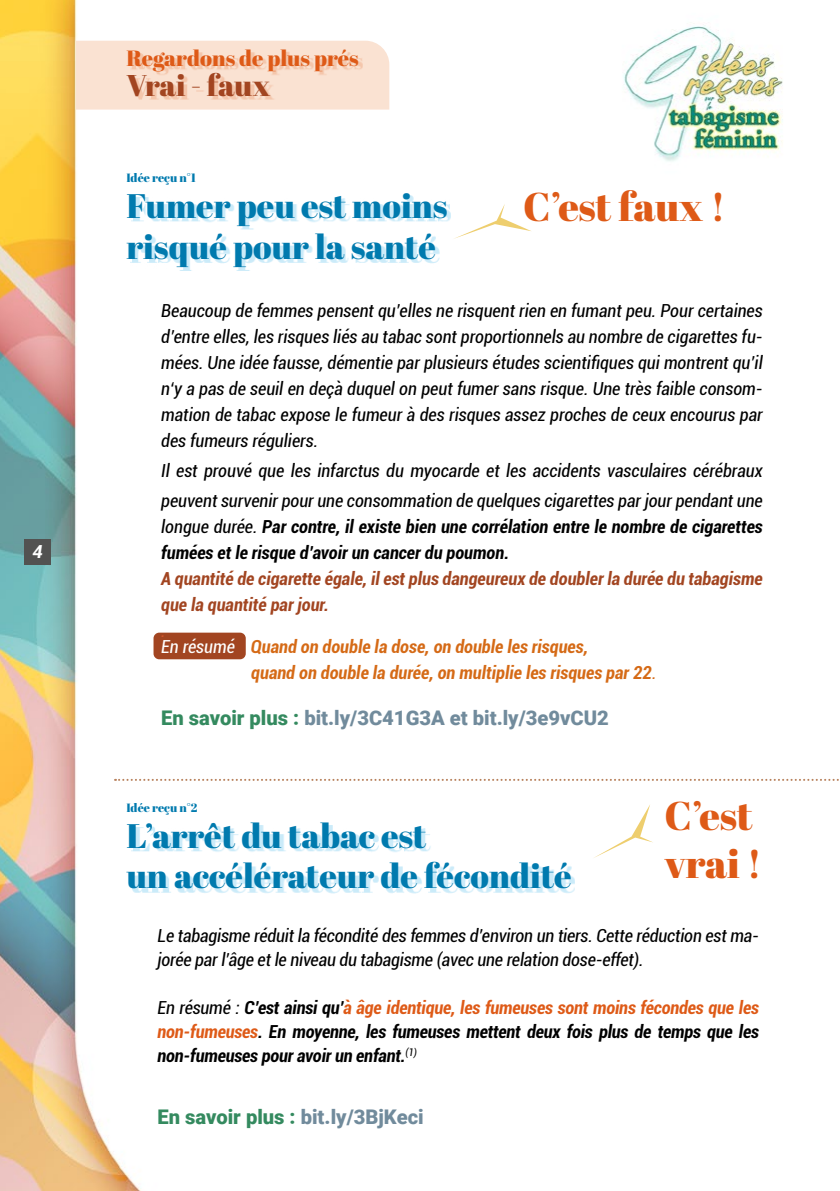
<style>
.page{position:relative;width:840px;height:1191px;background:#fff}
.page>*{position:absolute;margin:0;border:0;box-sizing:border-box;transform-origin:0 0}
.t1{font:40px/48px "Abril Fatface";letter-spacing:-.01em;color:#de5a17}
.t2{font:34px/40.8px "Abril Fatface";color:#007aae}
.t3{font:30px "Abril Fatface";letter-spacing:-.01em;color:#a24521}
.t4{font:22px "Abril Fatface";color:#de5a17}
.t5{font:900 20.2px "Roboto";color:#718b9c}
.t6{font:italic condensed 18px/26px "Roboto";color:#000}
.t7{font:italic 700 condensed 18px/24px "Roboto";color:#000}
.t8{font:italic 700 condensed 18px/16px "Roboto";color:#d56a16}
.t9{font:italic 700 condensed 18px/26px "Roboto";color:#a24521}
.t10{font:italic 700 18px "Roboto";color:#fff}
.t11{font:12px "Abril Fatface";color:#007aae}
.s1{font-weight:400}
.s2{font-weight:400;color:#d0562d}
.s3{font-weight:400;color:#fff}
.s4{color:#348a5f}
.s5{color:#de5a17}
</style>
<div class="page">
<img style="left:0;top:0;width:834px;height:1191px">
<div style="left:130px;top:196px;width:320px;height:75px;background:#009fe3;opacity:.21"></div>
<div style="left:153px;top:632px;width:92px;height:27px;background:#a24521;border-radius:6px"></div>
<svg style="left:452px;top:204px;width:79px;height:35px"></svg>
<div style="left:76px;top:41px;width:313px;height:69px;background:#fae2d2"></div>
<div style="left:130px;top:51px;width:232px;height:48px;background:#de5a17;opacity:.21"></div>
<svg style="left:115px;top:779px;width:724px;height:2px"></svg>
<div style="left:24px;top:539px;width:27px;height:25px;background:#525251"></div>
<div style="left:130px;top:825px;width:444px;height:68px;background:#009fe3;opacity:.21"></div>
<svg style="left:592px;top:804px;width:61px;height:54px"></svg>
<p class="t10" style="left:32px;top:539px;width:12px">4</p>
<p class="t4" style="left:126px;top:42px;width:234px">Regardons de plus prés</p>
<h3 class="t3" style="left:126px;top:64px;width:145px">Vrai - faux</h3>
<p class="t11" style="left:126px;top:170px;width:71px">Idée reçu n°1</p>
<h2 class="t2" style="left:126px;top:184px;width:322px">Fumer peu est moins risqué pour la santé</h2>
<h1 class="t1" style="left:523px;top:182px;width:203px">C’est faux !</h1>
<p class="t6" style="left:161px;top:297px;width:602px;text-align:justify">Beaucoup de femmes pensent qu’elles ne risquent rien en fumant peu. Pour certaines d’entre elles, les risques liés au tabac sont proportionnels au nombre de cigarettes fu&shy;mées. Une idée fausse, démentie par plusieurs études scientifiques qui montrent qu’il n‘y a pas de seuil en deçà duquel on peut fumer sans risque. Une très faible consom&shy;mation de tabac expose le fumeur à des risques assez proches de ceux encourus par des fumeurs réguliers.</p>
<p class="t6" style="left:161px;top:455px;width:602px;line-height:30px">Il est prouvé que les infarctus du myocarde et les accidents vasculaires cérébraux peuvent survenir pour une consommation de quelques cigarettes par jour pendant une</p>
<p class="t7" style="left:161px;top:513px;width:602px;line-height:26px"><span class="s1">longue durée.</span> Par contre, il existe bien une corrélation entre le nombre de cigarettes fumées et le risque d’avoir un cancer du poumon.</p>
<p class="t9" style="left:161px;top:565px;width:602px">A quantité de cigarette égale, il est plus dangeureux de doubler la durée du tabagisme que la quantité par jour.</p>
<p class="t8" style="left:161px;top:622px;width:428px"><span class="s2">.<br></span><span class="s3">En résumé</span> Quand on double la dose, on double les risques,</p>
<p class="t8" style="left:251px;top:664px;width:406px">quand on double la durée, on multiplie les risques par 22<span class="s1">.</span></p>
<p class="t5" style="left:161px;top:703px;width:449px"><span class="s4">En savoir plus :</span> bit.ly/3C41G3A et bit.ly/3e9vCU2</p>
<p class="t11" style="left:126px;top:799px;width:73px">Idée reçu n°2</p>
<h2 class="t2" style="left:126px;top:814px;width:446px">L’arrêt du tabac est<br>un accélérateur de fécondité</h2>
<h1 class="t1" style="left:664px;top:791px;width:99px">C’est vrai !</h1>
<p class="t6" style="left:157px;top:923px;width:602px;line-height:24px">Le tabagisme réduit la fécondité des femmes d’environ un tiers. Cette réduction est ma&shy;jorée par l’âge et le niveau du tabagisme (avec une relation dose-effet).</p>
<p class="t7" style="left:157px;top:995px;width:602px;text-align:justify"><span class="s1">En résumé :</span> C’est ainsi qu’<span class="s5">à âge identique, les fumeuses sont moins fécondes que les non-fumeuses</span>. En moyenne, les fumeuses mettent deux fois plus de temps que les non-fumeuses pour avoir un enfant.<sup>(1)</sup></p>
<p class="t5" style="left:157px;top:1102px;width:267px"><span class="s4">En savoir plus :</span> bit.ly/3BjKeci</p>
</div>
